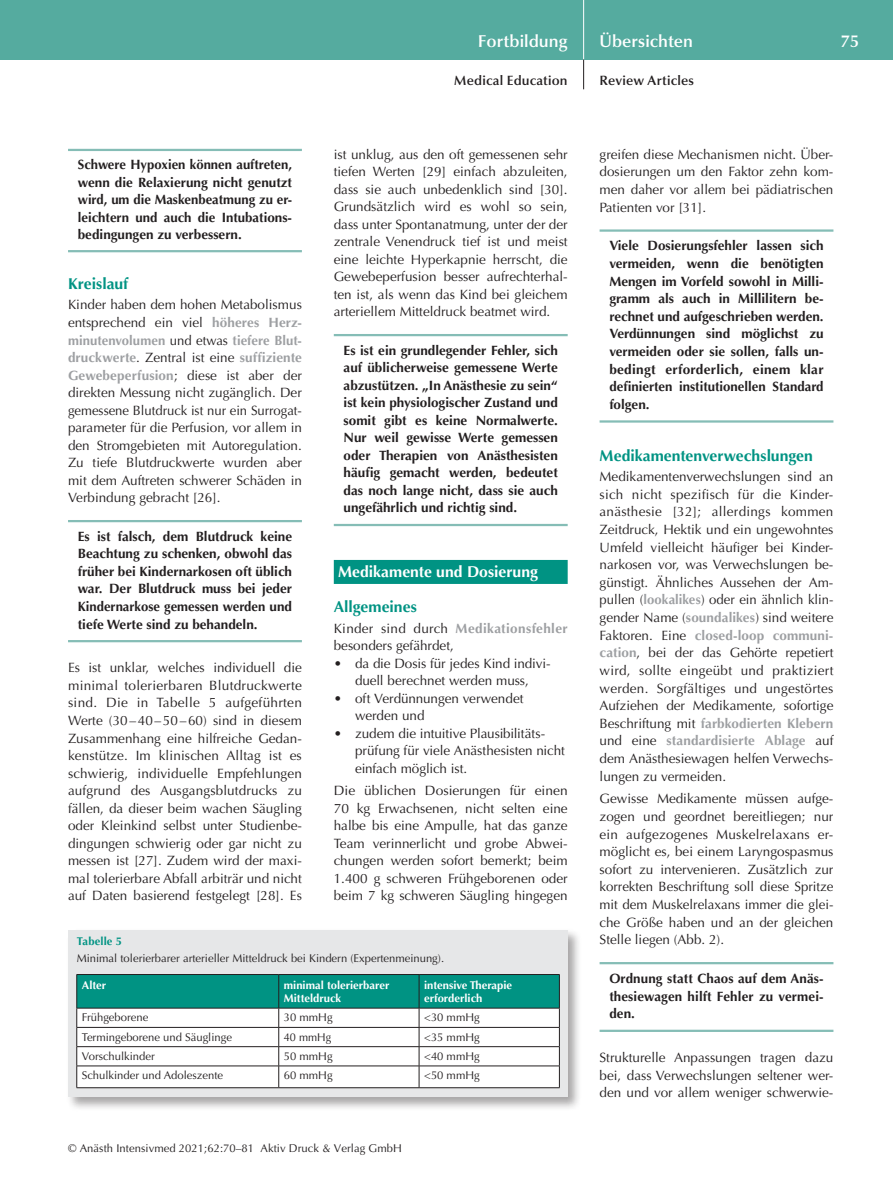
<style>
.page{position:relative;width:893px;height:1191px;background:#fff}
.page>*{position:absolute;margin:0;border:0;box-sizing:border-box;transform-origin:0 0}
.t1{font:600 17.25px "Optima";color:#fff}
.t2{font:700 15.75px "Optima";color:#009383}
.t3{font:700 15.75px "Optima";color:#fff}
.t4{font:13.5px/17.5px "Optima";color:#231f20;text-align:justify}
.t5{font:700 13.5px/17.5px "Optima";color:#231f20;text-align:justify}
.t6{font:600 13.5px "Optima";letter-spacing:.01em;color:#231f20}
.t7{font:11.25px "Optima";color:#231f20}
.t8{font:700 11.25px/13.5px "Optima";color:#fff}
.t9{font:700 11.25px "Optima";letter-spacing:.01em;color:#009383}
.s1{font-weight:700;color:#9d9fa2}
</style>
<div class="page">
<div style="left:0;top:0;width:893px;height:60px;background:#55ab9f"></div>
<hr style="left:583px;top:0;width:1px;height:60px;background:#fff">
<svg style="left:583px;top:60px;width:1px;height:29px"></svg>
<hr style="left:68px;top:149px;width:234px;height:2px;background:#85bdb6">
<hr style="left:68px;top:250px;width:234px;height:2px;background:#85bdb6">
<hr style="left:68px;top:520px;width:234px;height:2px;background:#85bdb6">
<hr style="left:68px;top:640px;width:234px;height:2px;background:#85bdb6">
<hr style="left:334px;top:334px;width:234px;height:2px;background:#85bdb6">
<hr style="left:334px;top:524px;width:234px;height:2px;background:#85bdb6">
<div style="left:334px;top:560px;width:234px;height:24px;background:#009383"></div>
<hr style="left:600px;top:229px;width:233px;height:3px;background:#85bdb6">
<hr style="left:600px;top:420px;width:233px;height:2px;background:#85bdb6">
<hr style="left:600px;top:962px;width:233px;height:2px;background:#85bdb6">
<hr style="left:600px;top:1029px;width:233px;height:3px;background:#85bdb6">
<div style="left:66px;top:928px;width:516px;height:183px;background:#231f20;opacity:.4"></div>
<div style="left:68px;top:930px;width:500px;height:167px;background:#e6e7e8"></div>
<svg style="left:77px;top:974px;width:483px;height:113px;background:#aad4cf"></svg>
<hr style="left:77px;top:1087px;width:202px;height:1px;background:#231f20">
<hr style="left:279px;top:1087px;width:140px;height:1px;background:#231f20">
<hr style="left:419px;top:1087px;width:141px;height:1px;background:#231f20">
<p class="t1" style="left:478px;top:31px;width:91px">Fortbildung</p>
<p class="t1" style="left:600px;top:31px;width:95px">Übersichten</p>
<p class="t1" style="left:841px;top:31px;width:19px">75</p>
<p class="t6" style="left:454px;top:73px;width:115px">Medical Education</p>
<p class="t6" style="left:600px;top:73px;width:96px">Review Articles</p>
<p class="t5" style="left:78px;top:156px;width:216px">Schwere Hypoxien können auftreten, wenn die Relaxierung nicht genutzt wird, um die Maskenbeatmung zu er&shy;leichtern und auch die Intubations&shy;bedingungen zu verbessern.</p>
<p class="t2" style="left:68px;top:274px;width:62px">Kreislauf</p>
<p class="t4" style="left:68px;top:296px;width:235px">Kinder haben dem hohen Metabolismus entsprechend ein viel <span class="s1">höheres Herz&shy;minutenvolumen</span> und etwas <span class="s1">tiefere Blut&shy;druckwerte</span>. Zentral ist eine <span class="s1">suffiziente Gewebeperfusion</span>; diese ist aber der direkten Messung nicht zugänglich. Der gemessene Blutdruck ist nur ein Surrogat&shy;parameter für die Perfusion, vor allem in den Stromgebieten mit Autoregulation.<br>Zu tiefe Blutdruckwerte wurden aber mit dem Auftreten schwerer Schäden in Verbindung gebracht [26].</p>
<p class="t5" style="left:78px;top:528px;width:216px">Es ist falsch, dem Blutdruck keine Beachtung zu schenken, obwohl das früher bei Kindernarkosen oft üblich war. Der Blutdruck muss bei jeder Kindernarkose gemessen werden und tiefe Werte sind zu behandeln.</p>
<p class="t4" style="left:68px;top:659px;width:235px">Es ist unklar, welches individuell die minimal tolerierbaren Blutdruckwerte sind. Die in Tabelle 5 aufgeführten Werte (30–40–50–60) sind in diesem Zusammenhang eine hilfreiche Gedan&shy;kenstütze. Im klinischen Alltag ist es schwierig, individuelle Empfehlungen aufgrund des Ausgangsblutdrucks zu fällen, da dieser beim wachen Säugling oder Kleinkind selbst unter Studienbe&shy;dingungen schwierig oder gar nicht zu messen ist [27]. Zudem wird der maxi&shy;mal tolerierbare Abfall arbiträr und nicht auf Daten basierend festgelegt [28]. Es</p>
<p class="t4" style="left:334px;top:146px;width:235px">ist unklug, aus den oft gemessenen sehr tiefen Werten [29] einfach abzuleiten, dass sie auch unbedenklich sind [30].<br>Grundsätzlich wird es wohl so sein, dass unter Spontanatmung, unter der der zentrale Venendruck tief ist und meist eine leichte Hyperkapnie herrscht, die Gewebeperfusion besser aufrechterhal&shy;ten ist, als wenn das Kind bei gleichem arteriellem Mitteldruck beatmet wird.</p>
<p class="t5" style="left:344px;top:342px;width:216px">Es ist ein grundlegender Fehler, sich auf üblicherweise gemessene Werte abzustützen. „In Anästhesie zu sein“ ist kein physiologischer Zustand und somit gibt es keine Normalwerte.<br>Nur weil gewisse Werte gemessen oder Therapien von Anästhesisten häufig gemacht werden, bedeutet das noch lange nicht, dass sie auch ungefährlich und richtig sind.</p>
<p class="t3" style="left:338px;top:562px;width:201px">Medikamente und Dosierung</p>
<p class="t2" style="left:334px;top:598px;width:85px">Allgemeines</p>
<p class="t4" style="left:334px;top:619px;width:235px">Kinder sind durch <span class="s1">Medikationsfehler </span>besonders gefährdet,</p>
<p class="t4" style="left:334px;top:654px;width:218px;text-align:center">• da die Dosis für jedes Kind indivi&shy;duell berechnet werden muss,</p>
<p class="t4" style="left:355px;top:689px;width:170px;text-indent:-21px">• oft Verdünnungen verwendet werden und</p>
<p class="t4" style="left:355px;top:724px;width:211px;text-align:left;text-indent:-21px">• zudem die intuitive Plausibilitäts&shy;prüfung für viele Anästhesisten nicht einfach möglich ist.</p>
<p class="t4" style="left:334px;top:782px;width:235px">Die üblichen Dosierungen für einen 70 kg Erwachsenen, nicht selten eine halbe bis eine Ampulle, hat das ganze Team verinnerlicht und grobe Abwei&shy;chungen werden sofort bemerkt; beim 1.400 g schweren Frühgeborenen oder beim 7 kg schweren Säugling hingegen</p>
<p class="t9" style="left:77px;top:934px;width:47px">Tabelle 5</p>
<p class="t7" style="left:77px;top:951px;width:369px">Minimal tolerierbarer arterieller Mitteldruck bei Kindern (Expertenmeinung).</p>
<p class="t8" style="left:82px;top:978px;width:26px">Alter</p>
<p class="t8" style="left:284px;top:978px;width:107px">minimal tolerierbarer<br>Mitteldruck</p>
<p class="t8" style="left:424px;top:978px;width:89px">intensive Therapie erforderlich</p>
<p class="t7" style="left:82px;top:1011px;width:68px">Frühgeborene</p>
<p class="t7" style="left:284px;top:1011px;width:50px">30 mmHg</p>
<p class="t7" style="left:424px;top:1011px;width:57px">&lt;30 mmHg</p>
<p class="t7" style="left:82px;top:1030px;width:152px">Termingeborene und Säuglinge</p>
<p class="t7" style="left:284px;top:1030px;width:49px">40 mmHg</p>
<p class="t7" style="left:424px;top:1030px;width:57px">&lt;35 mmHg</p>
<p class="t7" style="left:82px;top:1049px;width:74px">Vorschulkinder</p>
<p class="t7" style="left:284px;top:1049px;width:50px">50 mmHg</p>
<p class="t7" style="left:424px;top:1049px;width:57px">&lt;40 mmHg</p>
<p class="t7" style="left:82px;top:1069px;width:143px">Schulkinder und Adoleszente</p>
<p class="t7" style="left:284px;top:1069px;width:50px">60 mmHg</p>
<p class="t7" style="left:424px;top:1069px;width:57px">&lt;50 mmHg</p>
<p class="t7" style="left:68px;top:1142px;width:335px">© Anästh Intensivmed 2021;62:70–81 Aktiv Druck &amp; Verlag GmbH</p>
<p class="t4" style="left:600px;top:146px;width:235px">greifen diese Mechanismen nicht. Über&shy;dosierungen um den Faktor zehn kom&shy;men daher vor allem bei pädiatrischen Patienten vor [31].</p>
<p class="t5" style="left:609px;top:237px;width:216px">Viele Dosierungsfehler lassen sich vermeiden, wenn die benötigten Mengen im Vorfeld sowohl in Milli&shy;gramm als auch in Millilitern be&shy;rechnet und aufgeschrieben werden.<br>Verdünnungen sind möglichst zu vermeiden oder sie sollen, falls un&shy;bedingt erforderlich, einem klar definierten institutionellen Standard folgen.</p>
<p class="t2" style="left:600px;top:446px;width:215px">Medikamentenverwechslungen</p>
<p class="t4" style="left:600px;top:468px;width:235px;text-align:left">Medikamentenverwechslungen sind an sich nicht spezifisch für die Kinder&shy;anästhesie [32]; allerdings kommen Zeitdruck, Hektik und ein ungewohntes Umfeld vielleicht häufiger bei Kinder&shy;narkosen vor, was Verwechslungen be-- günstigt. Ähnliches Aussehen der Am&shy;pullen (<span class="s1">lookalikes</span>) oder ein ähnlich klin&shy;gender Name (<span class="s1">soundalikes</span>) sind weitere Faktoren. Eine <span class="s1">closed-loop communi&shy;cation</span>, bei der das Gehörte repetiert wird, sollte eingeübt und praktiziert werden. Sorgfältiges und ungestörtes Aufziehen der Medikamente, sofortige Beschriftung mit <span class="s1">farbkodierten Klebern </span>und eine <span class="s1">standardisierte Ablage</span> auf dem Anästhesiewagen helfen Verwechs&shy;lungen zu vermeiden.</p>
<p class="t4" style="left:600px;top:790px;width:235px">Gewisse Medikamente müssen aufge&shy;zogen und geordnet bereitliegen; nur ein aufgezogenes Muskelrelaxans er&shy;möglicht es, bei einem Laryngospasmus sofort zu intervenieren. Zusätzlich zur korrekten Beschriftung soll diese Spritze mit dem Muskelrelaxans immer die glei&shy;che Größe haben und an der gleichen Stelle liegen (Abb. 2).</p>
<p class="t5" style="left:609px;top:969px;width:216px">Ordnung statt Chaos auf dem Anäs&shy;thesiewagen hilft Fehler zu vermei&shy;den.</p>
<p class="t4" style="left:600px;top:1049px;width:235px;text-align:left">Strukturelle Anpassungen tragen dazu bei, dass Verwechslungen seltener wer-- den und vor allem weniger schwerwie-</p>
</div>
